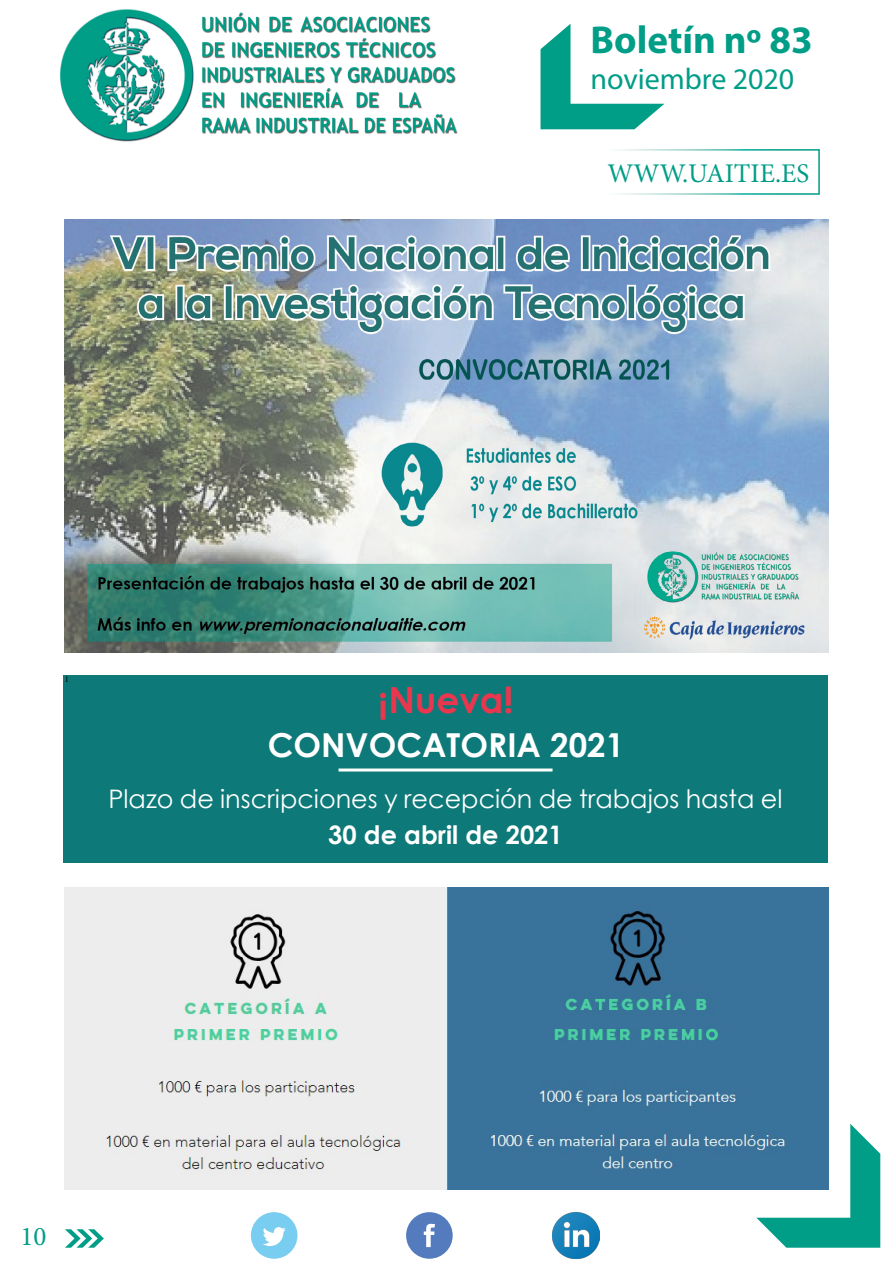
<style>
.page{position:relative;width:893px;height:1263px;background:#fff}
.page>*{position:absolute;margin:0;border:0;box-sizing:border-box;transform-origin:0 0}
.t1{font:700 39px "Myriad Pro";color:#009d87}
.t2{font:700 36px "Century Gothic";color:#e8374e}
.t3{font:700 33px "Century Gothic";color:#fff}
.t4{font:30px "Myriad Pro";color:#009d87}
.t5{font:27px "Minion Pro";color:#009d87}
.t6{font:25.5px "Century Gothic";color:#fff}
.t7{font:700 25.5px "Century Gothic";color:#fff}
.t8{font:8.1px "Minion Pro";color:#000}
</style>
<div class="page">
<svg style="left:65px;top:1229px;width:39px;height:19px"></svg>
<div style="left:406px;top:1212px;width:47px;height:47px;background:#547bbd;border-radius:50%"></div>
<svg style="left:424px;top:1224px;width:11px;height:23px"></svg>
<div style="left:251px;top:1212px;width:46px;height:47px;background:#79cdf1;border-radius:50%"></div>
<svg style="left:263px;top:1227px;width:23px;height:19px"></svg>
<img style="left:553px;top:1212px;width:46px;height:47px">
<svg style="left:756px;top:1124px;width:124px;height:124px"></svg>
<svg style="left:540px;top:24px;width:124px;height:105px"></svg>
<div style="left:606px;top:149px;width:214px;height:46px;border:2px solid #fff"></div>
<img style="left:60px;top:9px;width:398px;height:133px">
<img style="left:65px;top:219px;width:763px;height:434px">
<div style="left:64px;top:676px;width:764px;height:187px;background:#0d7978"></div>
<hr style="left:339px;top:768px;width:213px;height:3px;background:#fff">
<img style="left:65px;top:887px;width:763px;height:302px">
<h1 class="t1" style="left:590px;top:14px;width:224px">Boletín nº 83</h1>
<p class="t4" style="left:590px;top:60px;width:205px">noviembre 2020</p>
<p class="t5" style="left:607px;top:155px;width:204px">WWW.UAITIE.ES</p>
<p class="t8" style="left:65px;top:674px;width:4px">I</p>
<h2 class="t2" style="left:378px;top:673px;width:137px">¡Nueva!</h2>
<p class="t3" style="left:268px;top:720px;width:358px">CONVOCATORIA 2021</p>
<p class="t6" style="left:108px;top:781px;width:676px">Plazo de inscripciones y recepción de trabajos hasta el</p>
<p class="t7" style="left:328px;top:815px;width:236px">30 de abril de 2021</p>
<p class="t5" style="left:21px;top:1218px;width:27px">10</p>
</div>
